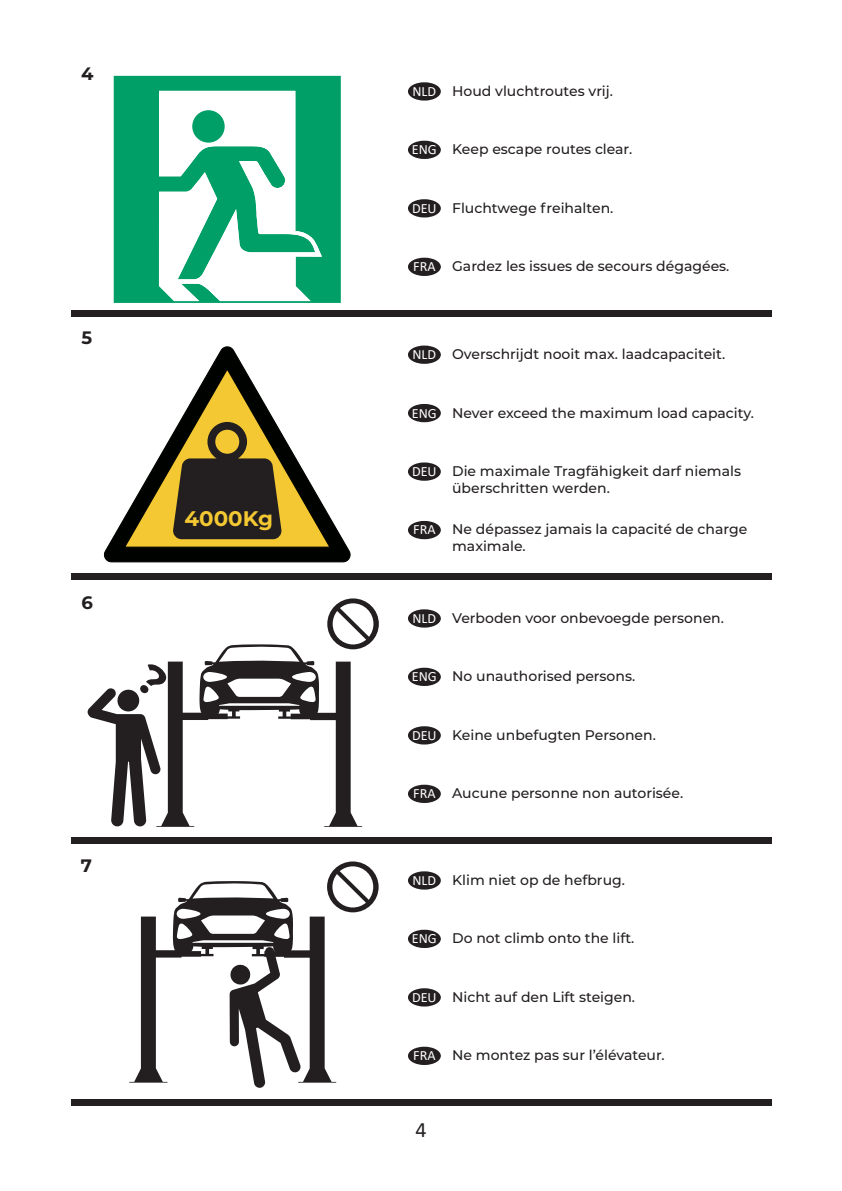
<style>
.page{position:relative;width:842px;height:1191px;background:#fff}
.page>*{position:absolute;margin:0;border:0;box-sizing:border-box;transform-origin:0 0}
.t1{font:22px "Calibri";color:#231f20}
.t2{font:700 21px "Montserrat";color:#f3c832}
.t3{font:700 18px "Montserrat";color:#231f20}
.t4{font:14.2px "Calibri";color:#fff}
.t5{font:500 14px/16.8px "Montserrat";color:#231f20}
.s1{font-family:"Calibri";font-weight:400;font-size:14.2px;color:#fff}
</style>
<div class="page">
<div style="left:71px;top:1098px;width:700px;height:7px;background:#231f20"></div>
<div style="left:71px;top:836px;width:700px;height:7px;background:#231f20"></div>
<div style="left:71px;top:573px;width:700px;height:6px;background:#231f20"></div>
<div style="left:71px;top:310px;width:700px;height:6px;background:#231f20"></div>
<div style="left:408px;top:345px;width:33px;height:19px;background:#231f20;border-radius:50%"></div>
<div style="left:408px;top:404px;width:33px;height:18px;background:#231f20;border-radius:50%"></div>
<div style="left:408px;top:462px;width:33px;height:19px;background:#231f20;border-radius:50%"></div>
<div style="left:408px;top:521px;width:33px;height:18px;background:#231f20;border-radius:50%"></div>
<svg style="left:104px;top:347px;width:246px;height:215px"></svg>
<svg style="left:125px;top:369px;width:205px;height:178px"></svg>
<div style="left:408px;top:82px;width:33px;height:19px;background:#231f20;border-radius:50%"></div>
<div style="left:408px;top:141px;width:33px;height:18px;background:#231f20;border-radius:50%"></div>
<div style="left:408px;top:199px;width:33px;height:18px;background:#231f20;border-radius:50%"></div>
<div style="left:408px;top:258px;width:33px;height:18px;background:#231f20;border-radius:50%"></div>
<div style="left:408px;top:609px;width:33px;height:18px;background:#231f20;border-radius:50%"></div>
<div style="left:408px;top:667px;width:33px;height:19px;background:#231f20;border-radius:50%"></div>
<div style="left:408px;top:726px;width:33px;height:18px;background:#231f20;border-radius:50%"></div>
<div style="left:408px;top:784px;width:33px;height:19px;background:#231f20;border-radius:50%"></div>
<div style="left:408px;top:871px;width:33px;height:18px;background:#231f20;border-radius:50%"></div>
<div style="left:408px;top:929px;width:33px;height:19px;background:#231f20;border-radius:50%"></div>
<div style="left:408px;top:988px;width:33px;height:18px;background:#231f20;border-radius:50%"></div>
<div style="left:408px;top:1046px;width:33px;height:19px;background:#231f20;border-radius:50%"></div>
<svg style="left:114px;top:76px;width:227px;height:227px;background:#03a069"></svg>
<svg style="left:159px;top:91px;width:163px;height:210px"></svg>
<div style="left:192px;top:110px;width:33px;height:33px;background:#009f68;border-radius:50%"></div>
<svg style="left:129px;top:861px;width:250px;height:227px"></svg>
<svg style="left:87px;top:598px;width:292px;height:229px"></svg>
<p class="t3" style="left:81px;top:61px;width:14px">4</p>
<p class="t3" style="left:81px;top:325px;width:12px">5</p>
<p class="t3" style="left:81px;top:589px;width:13px">6</p>
<h2 class="t2" style="left:185px;top:504px;width:90px">4000Kg</h2>
<p class="t3" style="left:81px;top:852px;width:13px">7</p>
<p class="t4" style="left:412px;top:81px;width:25px">NLD</p>
<p class="t5" style="left:452px;top:82px;width:162px">Houd vluchtroutes vrij.</p>
<p class="t4" style="left:412px;top:140px;width:26px">ENG</p>
<p class="t5" style="left:452px;top:140px;width:182px">Keep escape routes clear.</p>
<p class="t5" style="left:412px;top:199px;width:203px"><span class="s1">DEU</span> Fluchtwege freihalten.</p>
<p class="t5" style="left:413px;top:257px;width:318px"><span class="s1">FRA</span> Gardez les issues de secours dégagées.</p>
<p class="t4" style="left:412px;top:344px;width:25px">NLD</p>
<p class="t5" style="left:452px;top:345px;width:275px">Overschrijdt nooit max. laadcapaciteit.</p>
<p class="t4" style="left:412px;top:403px;width:26px">ENG</p>
<p class="t5" style="left:452px;top:403px;width:303px">Never exceed the maximum load capacity.</p>
<p class="t5" style="left:452px;top:462px;width:290px;text-indent:-40px"><span class="s1">DEU</span> Die maximale Tragfähigkeit darf niemals überschritten werden.</p>
<p class="t5" style="left:452px;top:520px;width:297px;text-indent:-39px"><span class="s1">FRA</span> Ne dépassez jamais la capacité de charge maximale.</p>
<p class="t4" style="left:412px;top:608px;width:25px">NLD</p>
<p class="t5" style="left:452px;top:609px;width:273px">Verboden voor onbevoegde personen.</p>
<p class="t4" style="left:412px;top:666px;width:26px">ENG</p>
<p class="t5" style="left:452px;top:667px;width:185px">No unauthorised persons.</p>
<p class="t5" style="left:412px;top:726px;width:245px"><span class="s1">DEU</span> Keine unbefugten Personen.</p>
<p class="t5" style="left:413px;top:784px;width:271px"><span class="s1">FRA</span> Aucune personne non autorisée.</p>
<p class="t4" style="left:412px;top:870px;width:25px">NLD</p>
<p class="t5" style="left:452px;top:871px;width:174px">Klim niet op de hefbrug.</p>
<p class="t4" style="left:412px;top:928px;width:26px">ENG</p>
<p class="t5" style="left:452px;top:929px;width:184px">Do not climb onto the lift.</p>
<p class="t5" style="left:412px;top:987px;width:225px"><span class="s1">DEU</span> Nicht auf den Lift steigen.</p>
<p class="t5" style="left:413px;top:1046px;width:253px"><span class="s1">FRA</span> Ne montez pas sur l’élévateur.</p>
<h1 class="t1" style="left:415px;top:1114px;width:13px">4</h1>
</div>
